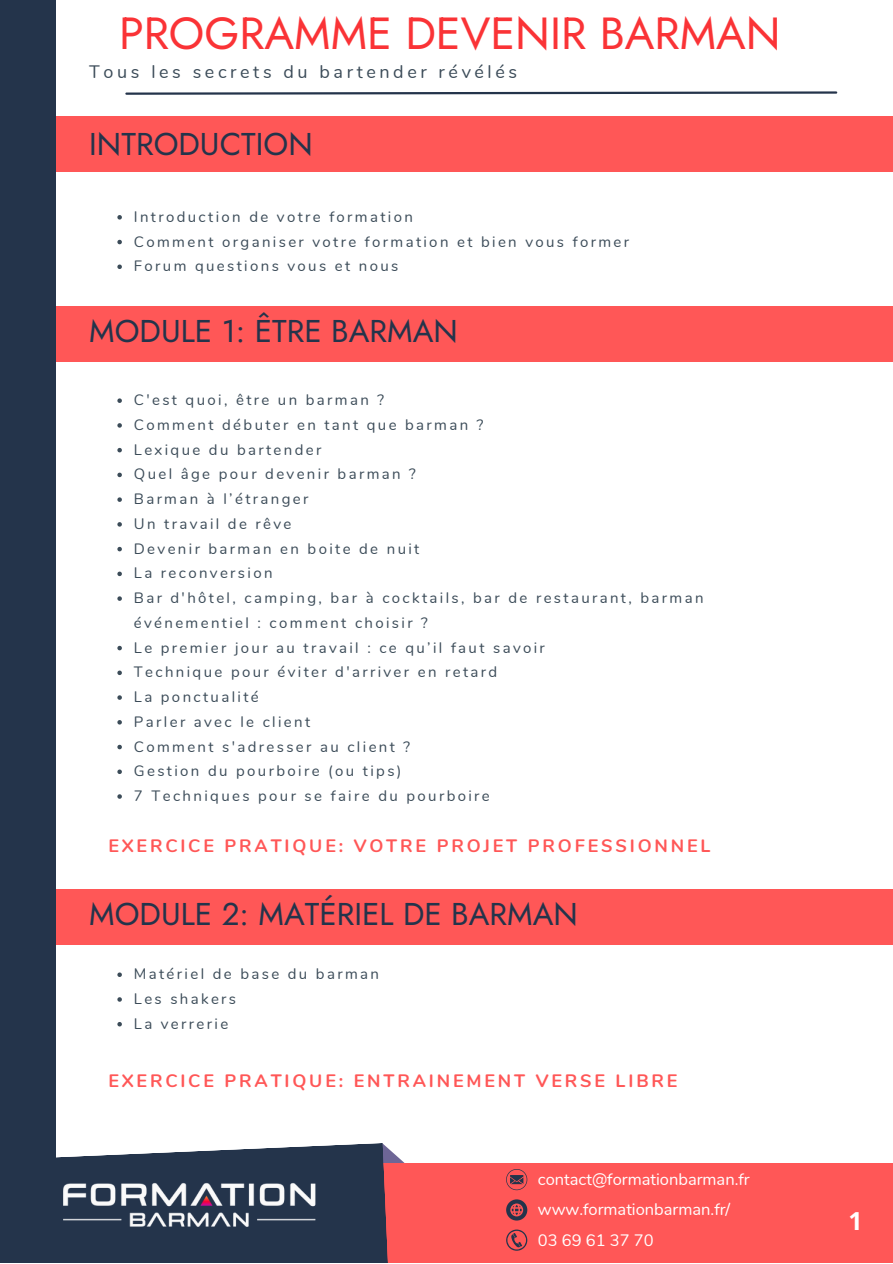
<style>
.page{position:relative;width:893px;height:1264px;background:#fff}
.page>*{position:absolute;margin:0;border:0;box-sizing:border-box;transform-origin:0 0}
.t1{font:45px "Jost";color:#fa3336}
.t2{font:31.5px "Jost";color:#24344b}
.t3{font:700 24.9px "Open Sans";color:#fff}
.t4{font:700 18px "Nunito";letter-spacing:.16em;color:#ff5757}
.t5{font:18px "Nunito";letter-spacing:.2em;color:#3b4b58}
.t6{font:16.5px "Nunito";color:#fff}
.t7{font:15px/24.8px "Nunito";letter-spacing:.16em;color:#3b4b58}
</style>
<div class="page">
<svg style="left:389px;top:1149px;width:15px;height:13px"></svg>
<div style="left:362px;top:1162px;width:530px;height:100px;background:#ff5757"></div>
<svg style="left:0;top:1143px;width:389px;height:119px;fill:#24344b"></svg>
<img style="left:56px;top:1179px;width:265px;height:53px">
<svg style="left:506px;top:1169px;width:21px;height:21px"></svg>
<svg style="left:506px;top:1199px;width:21px;height:21px"></svg>
<svg style="left:506px;top:1229px;width:21px;height:21px"></svg>
<div style="left:0;top:0;width:56px;height:1162px;background:#24344b"></div>
<svg style="left:125px;top:91px;width:713px;height:4px"></svg>
<svg style="left:117px;top:215px;width:5px;height:4px"></svg>
<svg style="left:117px;top:240px;width:5px;height:4px"></svg>
<svg style="left:117px;top:264px;width:5px;height:5px"></svg>
<div style="left:56px;top:116px;width:836px;height:56px;background:#ff5757"></div>
<svg style="left:117px;top:398px;width:5px;height:5px"></svg>
<svg style="left:117px;top:423px;width:5px;height:4px"></svg>
<svg style="left:117px;top:448px;width:5px;height:4px"></svg>
<svg style="left:117px;top:472px;width:5px;height:5px"></svg>
<svg style="left:117px;top:497px;width:5px;height:5px"></svg>
<svg style="left:117px;top:522px;width:5px;height:4px"></svg>
<svg style="left:117px;top:547px;width:5px;height:4px"></svg>
<svg style="left:117px;top:571px;width:5px;height:5px"></svg>
<svg style="left:117px;top:596px;width:5px;height:5px"></svg>
<svg style="left:117px;top:646px;width:5px;height:4px"></svg>
<svg style="left:117px;top:670px;width:5px;height:5px"></svg>
<svg style="left:117px;top:695px;width:5px;height:4px"></svg>
<svg style="left:117px;top:720px;width:5px;height:4px"></svg>
<svg style="left:117px;top:744px;width:5px;height:5px"></svg>
<svg style="left:117px;top:769px;width:5px;height:5px"></svg>
<svg style="left:117px;top:794px;width:5px;height:4px"></svg>
<div style="left:56px;top:306px;width:836px;height:56px;background:#ff5757"></div>
<div style="left:56px;top:889px;width:836px;height:55px;background:#ff5757"></div>
<svg style="left:117px;top:972px;width:5px;height:5px"></svg>
<svg style="left:117px;top:997px;width:5px;height:4px"></svg>
<svg style="left:117px;top:1022px;width:5px;height:4px"></svg>
<p class="t1" style="left:119px;top:1px;width:663px">PROGRAMME DEVENIR BARMAN</p>
<p class="t5" style="left:89px;top:60px;width:429px">Tous les secrets du bartender révélés</p>
<p class="t2" style="left:89px;top:121px;width:225px">INTRODUCTION</p>
<p class="t7" style="left:134px;top:204px;width:280px">Introduction de votre formation</p>
<p class="t7" style="left:134px;top:229px;width:496px">Comment organiser votre formation et bien vous former</p>
<p class="t7" style="left:134px;top:254px;width:266px">Forum questions vous et nous</p>
<p class="t2" style="left:89px;top:308px;width:370px">MODULE 1: ÊTRE BARMAN</p>
<p class="t7" style="left:134px;top:388px;width:252px">C'est quoi, être un barman ?</p>
<p class="t7" style="left:134px;top:412px;width:351px">Comment débuter en tant que barman ?</p>
<p class="t7" style="left:134px;top:437px;width:189px">Lexique du bartender</p>
<p class="t7" style="left:134px;top:462px;width:283px">Quel âge pour devenir barman ?</p>
<p class="t7" style="left:134px;top:487px;width:176px">Barman à l’étranger</p>
<p class="t7" style="left:134px;top:511px;width:159px">Un travail de rêve</p>
<p class="t7" style="left:134px;top:536px;width:287px">Devenir barman en boite de nuit</p>
<p class="t7" style="left:134px;top:561px;width:140px">La reconversion</p>
<p class="t7" style="left:134px;top:585px;width:571px">Bar d'hôtel, camping, bar à cocktails, bar de restaurant, barman événementiel : comment choisir ?</p>
<p class="t7" style="left:134px;top:635px;width:412px">Le premier jour au travail : ce qu’il faut savoir</p>
<p class="t7" style="left:134px;top:660px;width:365px">Technique pour éviter d'arriver en retard</p>
<p class="t7" style="left:134px;top:684px;width:126px">La ponctualité</p>
<p class="t7" style="left:134px;top:709px;width:178px">Parler avec le client</p>
<p class="t7" style="left:134px;top:734px;width:278px">Comment s'adresser au client ?</p>
<p class="t7" style="left:134px;top:759px;width:269px">Gestion du pourboire (ou tips)</p>
<p class="t7" style="left:134px;top:783px;width:357px">7 Techniques pour se faire du pourboire</p>
<p class="t4" style="left:108px;top:833px;width:603px">EXERCICE PRATIQUE: VOTRE PROJET PROFESSIONNEL</p>
<p class="t2" style="left:89px;top:891px;width:490px">MODULE 2: MATÉRIEL DE BARMAN</p>
<p class="t7" style="left:134px;top:961px;width:246px">Matériel de base du barman</p>
<p class="t7" style="left:134px;top:986px;width:104px">Les shakers</p>
<p class="t7" style="left:134px;top:1011px;width:96px">La verrerie</p>
<p class="t4" style="left:108px;top:1068px;width:570px">EXERCICE PRATIQUE: ENTRAINEMENT VERSE LIBRE</p>
<p class="t6" style="left:537px;top:1168px;width:213px">contact@formationbarman.fr</p>
<p class="t6" style="left:537px;top:1198px;width:194px">www.formationbarman.fr/</p>
<p class="t6" style="left:537px;top:1228px;width:117px">03 69 61 37 70</p>
<p class="t3" style="left:848px;top:1203px;width:16px">1</p>
</div>
